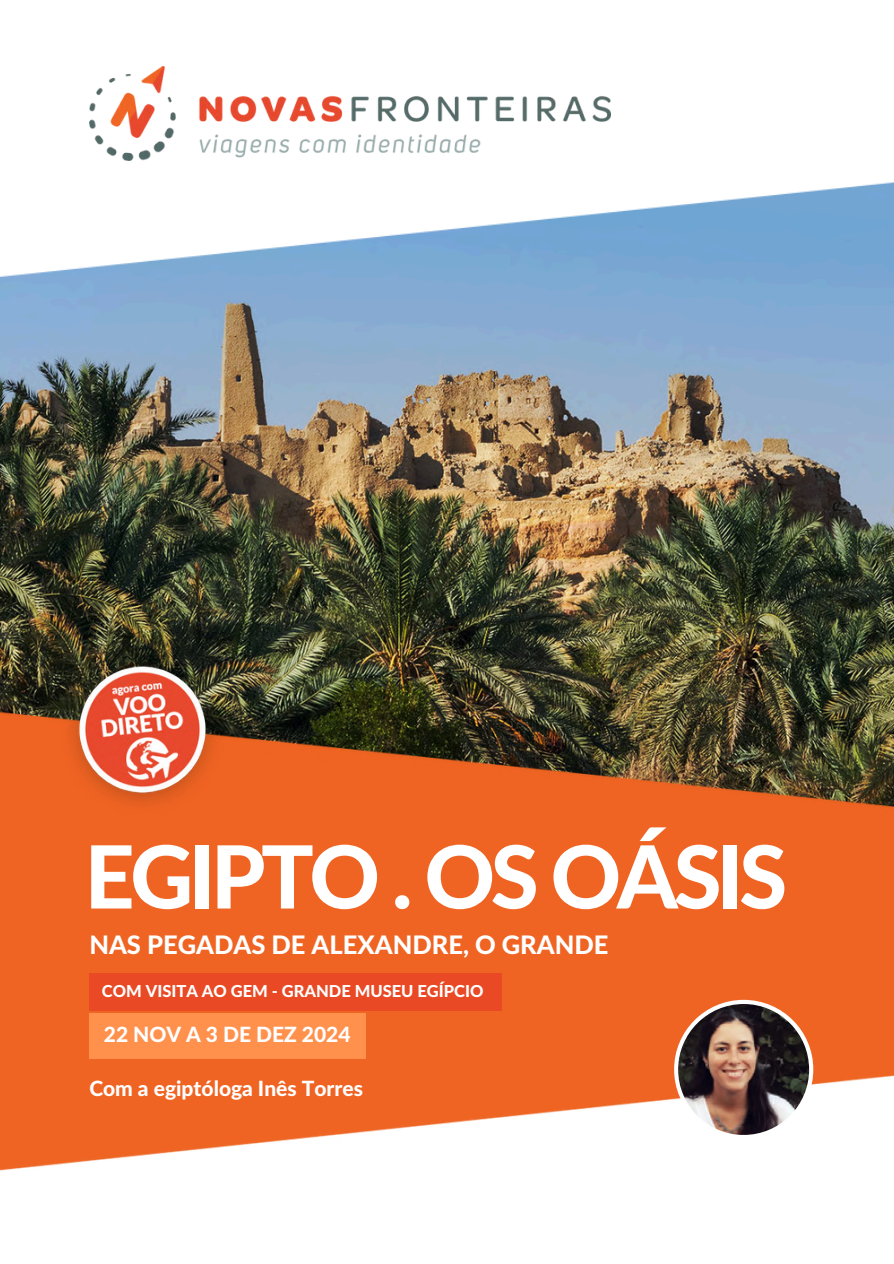
<style>
.page{position:relative;width:894px;height:1264px;background:#fff}
.page>*{position:absolute;margin:0;border:0;box-sizing:border-box;transform-origin:0 0}
.t1{font:800 87px "Lato Latin";letter-spacing:-.05em;color:#fff}
.t2{font:800 25.5px "Lato Latin";color:#fff}
.t3{font:800 21px "Lato Latin";color:#fff}
.t4{font:800 16.5px "Lato Latin";color:#fff}
</style>
<div class="page">
<img style="left:0;top:303px;width:893px;height:405px">
<img style="left:0;top:708px;width:893px;height:463px">
<img style="left:0;top:160px;width:893px;height:143px">
<div style="left:89px;top:1013px;width:276px;height:45px;background:#ff914d"></div>
<img style="left:89px;top:67px;width:521px;height:93px">
<img style="left:675px;top:1001px;width:136px;height:136px">
<div style="left:89px;top:973px;width:412px;height:37px;background:#e94924"></div>
<img style="left:60px;top:650px;width:165px;height:164px">
<p class="t1" style="left:85px;top:838px;width:704px">EGIPTO . OS OÁSIS</p>
<h4 class="t2" style="left:89px;top:933px;width:520px">NAS PEGADAS DE ALEXANDRE, O GRANDE</h4>
<h3 class="t4" style="left:102px;top:983px;width:383px">COM VISITA AO GEM - GRANDE MUSEU EGÍPCIO</h3>
<h1 class="t3" style="left:104px;top:1024px;width:248px">22 NOV A 3 DE DEZ 2024</h1>
<p class="t3" style="left:89px;top:1078px;width:275px">Com a egiptóloga Inês Torres</p>
</div>
